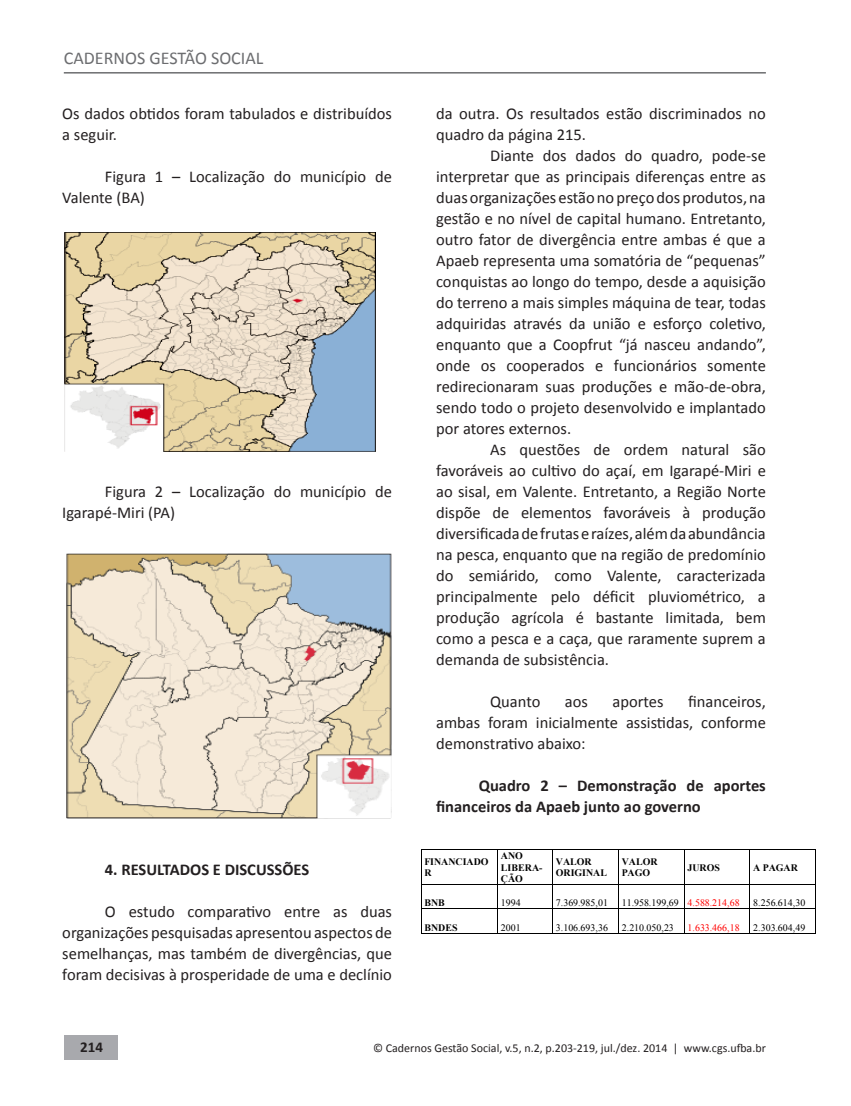
<style>
.page{position:relative;width:851px;height:1106px;background:#fff}
.page>*{position:absolute;margin:0;border:0;box-sizing:border-box;transform-origin:0 0}
.t1{font:18px "Calibri";color:#6c6d70}
.t2{font:16.5px/21px "Calibri";color:#231f20}
.t3{font:700 16.5px/21px "Calibri";color:#231f20}
.t4{font:700 15px "Calibri";color:#231f20}
.t5{font:12px "Calibri";color:#231f20}
.t6{font:9.9px "Times New Roman";color:#000}
.t7{font:700 9.9px/11.2px "Times New Roman";color:#000}
.t8{font:9.9px "Times New Roman";color:#f00}
.s1{color:#f00}
</style>
<div class="page">
<div style="left:65px;top:1035px;width:53px;height:24px;background:#a8a9ad"></div>
<hr style="left:64px;top:72px;width:701px;height:2px;background:#6c6d70">
<img style="left:66px;top:553px;width:325px;height:265px">
<img style="left:65px;top:232px;width:310px;height:219px">
<hr style="left:421px;top:849px;width:76px;height:1px;background:#000">
<hr style="left:498px;top:849px;width:54px;height:1px;background:#000">
<hr style="left:552px;top:849px;width:66px;height:1px;background:#000">
<hr style="left:618px;top:849px;width:66px;height:1px;background:#000">
<hr style="left:684px;top:849px;width:65px;height:1px;background:#000">
<hr style="left:750px;top:849px;width:65px;height:1px;background:#000">
<hr style="left:421px;top:850px;width:1px;height:34px;background:#000">
<hr style="left:497px;top:850px;width:1px;height:34px;background:#000">
<hr style="left:552px;top:850px;width:1px;height:34px;background:#000">
<hr style="left:618px;top:850px;width:1px;height:34px;background:#000">
<hr style="left:684px;top:850px;width:1px;height:34px;background:#000">
<hr style="left:749px;top:850px;width:1px;height:34px;background:#000">
<hr style="left:815px;top:850px;width:1px;height:34px;background:#000">
<hr style="left:421px;top:884px;width:76px;height:1px;background:#000">
<hr style="left:498px;top:884px;width:54px;height:1px;background:#000">
<hr style="left:552px;top:884px;width:66px;height:1px;background:#000">
<hr style="left:618px;top:884px;width:66px;height:1px;background:#000">
<hr style="left:684px;top:884px;width:65px;height:1px;background:#000">
<hr style="left:750px;top:884px;width:65px;height:1px;background:#000">
<hr style="left:421px;top:908px;width:76px;height:1px;background:#000">
<hr style="left:498px;top:908px;width:54px;height:1px;background:#000">
<hr style="left:552px;top:908px;width:66px;height:1px;background:#000">
<hr style="left:618px;top:908px;width:66px;height:1px;background:#000">
<hr style="left:684px;top:908px;width:65px;height:1px;background:#000">
<hr style="left:750px;top:908px;width:65px;height:1px;background:#000">
<svg style="left:421px;top:885px;width:1px;height:48px"></svg>
<hr style="left:421px;top:933px;width:76px;height:1px;background:#000">
<svg style="left:497px;top:884px;width:1px;height:50px"></svg>
<hr style="left:498px;top:933px;width:54px;height:1px;background:#000">
<svg style="left:552px;top:885px;width:1px;height:48px"></svg>
<hr style="left:552px;top:933px;width:66px;height:1px;background:#000">
<svg style="left:618px;top:885px;width:1px;height:48px"></svg>
<hr style="left:618px;top:933px;width:66px;height:1px;background:#000">
<svg style="left:684px;top:885px;width:1px;height:48px"></svg>
<hr style="left:684px;top:933px;width:65px;height:1px;background:#000">
<svg style="left:749px;top:884px;width:1px;height:50px"></svg>
<hr style="left:750px;top:933px;width:65px;height:1px;background:#000">
<svg style="left:815px;top:884px;width:1px;height:50px"></svg>
<p class="t1" style="left:64px;top:47px;width:201px">CADERNOS GESTÃO SOCIAL</p>
<p class="t2" style="left:62px;top:103px;width:331px">Os dados obtidos foram tabulados e distribuídos a seguir.</p>
<p class="t2" style="left:62px;top:166px;width:331px;text-indent:43px">Figura 1 – Localização do município de<br>Valente (BA)</p>
<p class="t2" style="left:62px;top:481px;width:331px;text-indent:43px">Figura 2 – Localização do município de<br>Igarapé-Miri (PA)</p>
<p class="t3" style="left:105px;top:859px;width:206px">4. RESULTADOS E DISCUSSÕES</p>
<p class="t2" style="left:62px;top:901px;width:331px;text-align:justify;text-indent:43px">O estudo comparativo entre as duas organizações pesquisadas apresentou aspectos de semelhanças, mas também de divergências, que foram decisivas à prosperidade de uma e declínio</p>
<p class="t2" style="left:436px;top:103px;width:331px">da outra. Os resultados estão discriminados no quadro da página 215.</p>
<p class="t2" style="left:436px;top:145px;width:331px;text-align:justify;text-indent:54px">Diante dos dados do quadro, pode-se interpretar que as principais diferenças entre as duas organizações estão no preço dos produtos, na gestão e no nível de capital humano. Entretanto, outro fator de divergência entre ambas é que a Apaeb representa uma somatória de “pequenas” conquistas ao longo do tempo, desde a aquisição do terreno a mais simples máquina de tear, todas adquiridas através da união e esforço coletivo, enquanto que a Coopfrut “já nasceu andando”, onde os cooperados e funcionários somente redirecionaram suas produções e mão-de-obra, sendo todo o projeto desenvolvido e implantado por atores externos.</p>
<p class="t2" style="left:436px;top:439px;width:331px;text-align:justify;text-indent:54px">As questões de ordem natural são favoráveis ao cultivo do açaí, em Igarapé-Miri e ao sisal, em Valente. Entretanto, a Região Norte dispõe de elementos favoráveis à produção diversificada de frutas e raízes, além da abundância na pesca, enquanto que na região de predomínio do semiárido, como Valente, caracterizada principalmente pelo déficit pluviométrico, a produção agrícola é bastante limitada, bem como a pesca e a caça, que raramente suprem a demanda de subsistência.</p>
<p class="t2" style="left:490px;top:691px;width:52px">Quanto</p>
<p class="t2" style="left:565px;top:691px;width:25px">aos</p>
<p class="t2" style="left:612px;top:691px;width:53px">aportes</p>
<p class="t2" style="left:436px;top:691px;width:331px;text-align:justify;text-indent:252px">financeiros, ambas foram inicialmente assistidas, conforme demonstrativo abaixo:</p>
<p class="t3" style="left:436px;top:775px;width:331px;text-indent:43px">Quadro 2 – Demonstração de aportes financeiros da Apaeb junto ao governo</p>
<p class="t7" style="left:424px;top:855px;width:66px">FINANCIADO<br>R</p>
<p class="t7" style="left:501px;top:850px;width:43px">ANO<br>LIBERA-<br>ÇÃO</p>
<p class="t7" style="left:555px;top:855px;width:53px">VALOR<br>ORIGINAL</p>
<p class="t7" style="left:621px;top:855px;width:37px">VALOR<br>PAGO</p>
<p class="t7" style="left:687px;top:861px;width:34px">JUROS</p>
<p class="t7" style="left:753px;top:861px;width:46px">A PAGAR</p>
<p class="t7" style="left:424px;top:897px;width:22px">BNB</p>
<p class="t6" style="left:501px;top:896px;width:21px">1994</p>
<p class="t6" style="left:555px;top:896px;width:54px">7.369.985,01</p>
<p class="t6" style="left:621px;top:896px;width:119px">11.958.199,69 <span class="s1">4.588.214,68</span></p>
<p class="t6" style="left:753px;top:896px;width:54px">8.256.614,30</p>
<p class="t7" style="left:424px;top:921px;width:35px">BNDES</p>
<p class="t6" style="left:501px;top:920px;width:21px">2001</p>
<p class="t6" style="left:555px;top:920px;width:54px">3.106.693,36</p>
<p class="t6" style="left:621px;top:920px;width:54px">2.210.050,23</p>
<p class="t8" style="left:687px;top:920px;width:54px">1.633.466,18</p>
<p class="t6" style="left:753px;top:920px;width:54px">2.303.604,49</p>
<p class="t4" style="left:80px;top:1037px;width:24px">214</p>
<p class="t5" style="left:373px;top:1040px;width:394px">© Cadernos Gestão Social, v.5, n.2, p.203-219, jul./dez. 2014 | www.cgs.ufba.br</p>
</div>
